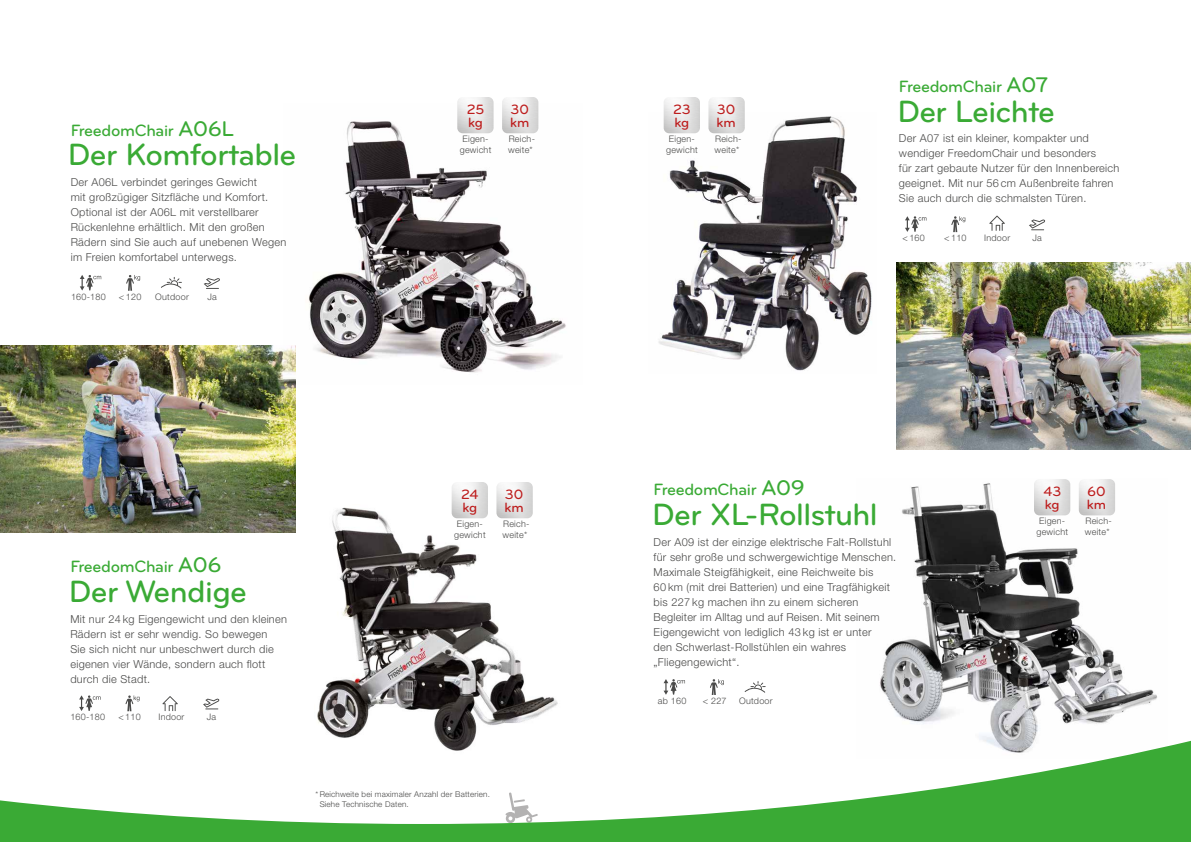
<style>
.page{position:relative;width:1191px;height:842px;background:#fff}
.page>*{position:absolute;margin:0;border:0;box-sizing:border-box;transform-origin:0 0}
.t1{font:500 32px "Bryant";letter-spacing:-.02em;color:#3aaa35}
.t2{font:500 17px "Bryant";letter-spacing:-.02em;color:#3aaa35}
.t3{font:500 14px/13px "Bryant";letter-spacing:-.005em;color:#bd1d1d}
.t4{font:300 11px/15px "Helvetica Neue LT Std";letter-spacing:.025em;color:#4a4a49}
.t5{font:300 9px/10.8px "Helvetica Neue LT Std";letter-spacing:.025em;color:#4a4a49;text-align:center}
.t6{font:300 8px/9.6px "Helvetica Neue LT Std";letter-spacing:.025em;color:#4a4a49}
.s1{font-size:22px}
</style>
<div class="page">
<img style="left:291px;top:104px;width:275px;height:281px">
<img style="left:658px;top:116px;width:214px;height:255px">
<img style="left:317px;top:505px;width:241px;height:234px">
<img style="left:452px;top:482px;width:36px;height:36px">
<img style="left:496px;top:482px;width:37px;height:36px">
<img style="left:880px;top:483px;width:277px;height:256px">
<img style="left:896px;top:262px;width:295px;height:187px">
<img style="left:1034px;top:479px;width:36px;height:36px">
<img style="left:1078px;top:479px;width:37px;height:36px">
<img style="left:663px;top:97px;width:37px;height:36px">
<img style="left:708px;top:97px;width:37px;height:36px">
<svg style="left:710px;top:679px;width:14px;height:16px"></svg>
<svg style="left:663px;top:679px;width:22px;height:16px"></svg>
<svg style="left:744px;top:681px;width:21px;height:12px"></svg>
<svg style="left:951px;top:216px;width:14px;height:16px"></svg>
<svg style="left:1029px;top:219px;width:16px;height:11px"></svg>
<svg style="left:905px;top:216px;width:21px;height:16px"></svg>
<svg style="left:989px;top:216px;width:16px;height:15px"></svg>
<svg style="left:0;top:739px;width:1191px;height:103px"></svg>
<img style="left:0;top:346px;width:295px;height:187px">
<svg style="left:126px;top:275px;width:14px;height:16px"></svg>
<svg style="left:204px;top:278px;width:16px;height:11px"></svg>
<svg style="left:80px;top:275px;width:21px;height:16px"></svg>
<svg style="left:161px;top:277px;width:21px;height:11px"></svg>
<svg style="left:162px;top:696px;width:16px;height:15px"></svg>
<svg style="left:125px;top:695px;width:14px;height:16px"></svg>
<svg style="left:203px;top:698px;width:16px;height:11px"></svg>
<svg style="left:79px;top:695px;width:22px;height:16px"></svg>
<img style="left:457px;top:97px;width:36px;height:36px">
<img style="left:502px;top:97px;width:36px;height:36px">
<h2 class="t2" style="left:71px;top:120px;width:165px">FreedomChair <span class="s1">A06L</span></h2>
<h1 class="t1" style="left:68px;top:135px;width:230px">Der Komfortable</h1>
<p class="t4" style="left:71px;top:174px;width:217px">Der A06L verbindet geringes Gewicht<br>mit großzügiger Sitzfläche und Komfort.<br>Optional ist der A06L mit verstellbarer Rückenlehne erhältlich. Mit den großen Rädern sind Sie auch auf unebenen Wegen im Freien komfortabel unterwegs.</p>
<p class="t5" style="left:71px;top:291px;width:36px">160-180</p>
<p class="t5" style="left:119px;top:291px;width:24px">&lt; 120</p>
<p class="t5" style="left:155px;top:291px;width:35px">Outdoor</p>
<p class="t5" style="left:207px;top:291px;width:11px">Ja</p>
<p class="t3" style="left:466px;top:102px;width:19px">25 kg</p>
<p class="t5" style="left:460px;top:133px;width:33px">Eigen&shy;gewicht</p>
<p class="t3" style="left:510px;top:102px;width:21px">30 km</p>
<p class="t5" style="left:508px;top:133px;width:28px;text-align:left">Reich&shy;weite*</p>
<h2 class="t2" style="left:70px;top:556px;width:153px">FreedomChair <span class="s1">A06</span></h2>
<h1 class="t1" style="left:69px;top:571px;width:180px">Der Wendige</h1>
<p class="t4" style="left:70px;top:611px;width:218px">Mit nur 24 kg Eigengewicht und den kleinen Rädern ist er sehr wendig. So bewegen<br>Sie sich nicht nur unbeschwert durch die eigenen vier Wände, sondern auch flott durch die Stadt.</p>
<p class="t5" style="left:70px;top:711px;width:36px">160-180</p>
<p class="t5" style="left:118px;top:711px;width:24px">&lt; 110</p>
<p class="t5" style="left:158px;top:711px;width:27px">Indoor</p>
<p class="t5" style="left:207px;top:711px;width:11px">Ja</p>
<p class="t3" style="left:461px;top:487px;width:19px">24 kg</p>
<p class="t5" style="left:454px;top:518px;width:33px">Eigen&shy;gewicht</p>
<p class="t3" style="left:504px;top:487px;width:21px">30 km</p>
<p class="t5" style="left:502px;top:518px;width:28px;text-align:left">Reich&shy;weite*</p>
<p class="t6" style="left:320px;top:789px;width:172px;text-indent:-4px">* Reichweite bei maximaler Anzahl der Batterien.<br>Siehe Technische Daten.</p>
<p class="t3" style="left:673px;top:102px;width:19px">23 kg</p>
<p class="t5" style="left:666px;top:133px;width:33px">Eigen&shy;gewicht</p>
<p class="t3" style="left:716px;top:102px;width:21px">30 km</p>
<p class="t5" style="left:714px;top:133px;width:28px;text-align:left">Reich&shy;weite*</p>
<h2 class="t2" style="left:899px;top:76px;width:151px">FreedomChair <span class="s1">A07</span></h2>
<h1 class="t1" style="left:897px;top:92px;width:159px">Der Leichte</h1>
<p class="t4" style="left:899px;top:131px;width:222px">Der A07 ist ein kleiner, kompakter und wendiger FreedomChair und besonders<br>für zart gebaute Nutzer für den Innenbereich geeignet. Mit nur 56 cm Außenbreite fahren Sie auch durch die schmalsten Türen.</p>
<p class="t5" style="left:902px;top:232px;width:24px">&lt; 160</p>
<p class="t5" style="left:944px;top:232px;width:24px">&lt; 110</p>
<p class="t5" style="left:984px;top:232px;width:27px">Indoor</p>
<p class="t5" style="left:1032px;top:232px;width:11px">Ja</p>
<h2 class="t2" style="left:653px;top:479px;width:153px">FreedomChair <span class="s1">A09</span></h2>
<h1 class="t1" style="left:652px;top:495px;width:227px">Der XL-Rollstuhl</h1>
<p class="t4" style="left:653px;top:534px;width:244px">Der A09 ist der einzige elektrische Falt-Rollstuhl für sehr große und schwergewichtige Menschen.<br>Maximale Steigfähigkeit, eine Reichweite bis<br>60 km (mit drei Batterien) und eine Tragfähigkeit bis 227 kg machen ihn zu einem sicheren Begleiter im Alltag und auf Reisen. Mit seinem Eigengewicht von lediglich 43 kg ist er unter<br>den Schwerlast-Rollstühlen ein wahres „Fliegengewicht“.</p>
<p class="t5" style="left:658px;top:695px;width:30px">ab 160</p>
<p class="t5" style="left:702px;top:695px;width:25px">&lt; 227</p>
<p class="t5" style="left:739px;top:695px;width:35px">Outdoor</p>
<p class="t3" style="left:1043px;top:484px;width:19px">43 kg</p>
<p class="t5" style="left:1036px;top:516px;width:33px">Eigen&shy;gewicht</p>
<p class="t3" style="left:1086px;top:484px;width:21px">60 km</p>
<p class="t5" style="left:1085px;top:516px;width:28px;text-align:left">Reich&shy;weite*</p>
</div>
